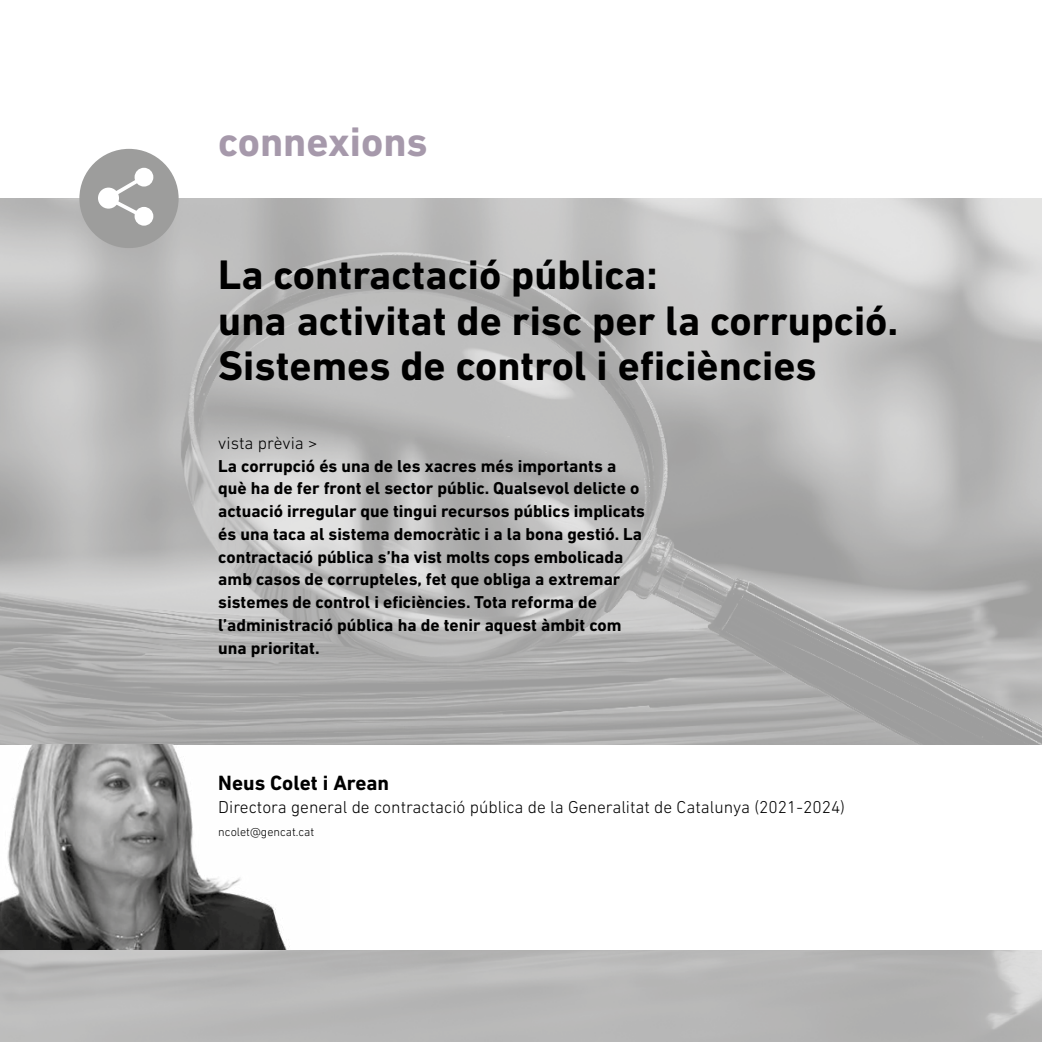
<style>
.page{position:relative;width:1042px;height:1042px;background:#fff}
.page>*{position:absolute;margin:0;border:0;box-sizing:border-box;transform-origin:0 0}
.t1{font:700 42px/45.5px "DIN Next LT Pro";color:#000}
.t2{font:700 42px "DIN Next LT Pro";color:#a699ab}
.t3{font:700 21px "DIN Next LT Pro";color:#000}
.t4{font:700 17.5px/22.8px "DIN Next LT Pro";color:#000}
.t5{font:300 17.5px "DIN Next LT Pro";color:#000}
.t6{font:300 12.25px "DIN Next LT Pro";color:#000}
</style>
<div class="page">
<img style="left:0;top:198px;width:1042px;height:844px">
<div style="left:0;top:744px;width:1042px;height:205px;background:#fff"></div>
<img style="left:0;top:744px;width:330px;height:205px">
<div style="left:79px;top:149px;width:100px;height:99px;background:#9d9d9c;border-radius:50%"></div>
<div style="left:98px;top:188px;width:21px;height:21px;background:#fff;border-radius:50%"></div>
<div style="left:135px;top:168px;width:18px;height:19px;background:#fff;border-radius:50%"></div>
<svg style="left:135px;top:207px;width:18px;height:19px"></svg>
<svg style="left:103px;top:172px;width:49px;height:51px"></svg>
<h1 class="t2" style="left:218px;top:118px;width:211px">connexions</h1>
<h1 class="t1" style="left:218px;top:252px;width:681px">La contractació pública:<br>una activitat de risc per la corrupció.<br>Sistemes de control i eficiències</h1>
<p class="t5" style="left:218px;top:433px;width:101px">vista prèvia &gt;</p>
<p class="t4" style="left:218px;top:454px;width:428px">La corrupció és una de les xacres més importants a què ha de fer front el sector públic. Qualsevol delicte o actuació irregular que tingui recursos públics implicats és una taca al sistema democràtic i a la bona gestió. La contractació pública s’ha vist molts cops embolicada amb casos de corrupteles, fet que obliga a extremar sistemes de control i eficiències. Tota reforma de l’administració pública ha de tenir aquest àmbit com una prioritat.</p>
<p class="t3" style="left:218px;top:771px;width:172px">Neus Colet i Arean</p>
<p class="t5" style="left:218px;top:797px;width:628px">Directora general de contractació pública de la Generalitat de Catalunya (2021-2024)</p>
<p class="t6" style="left:218px;top:824px;width:97px">ncolet@gencat.cat</p>
</div>
